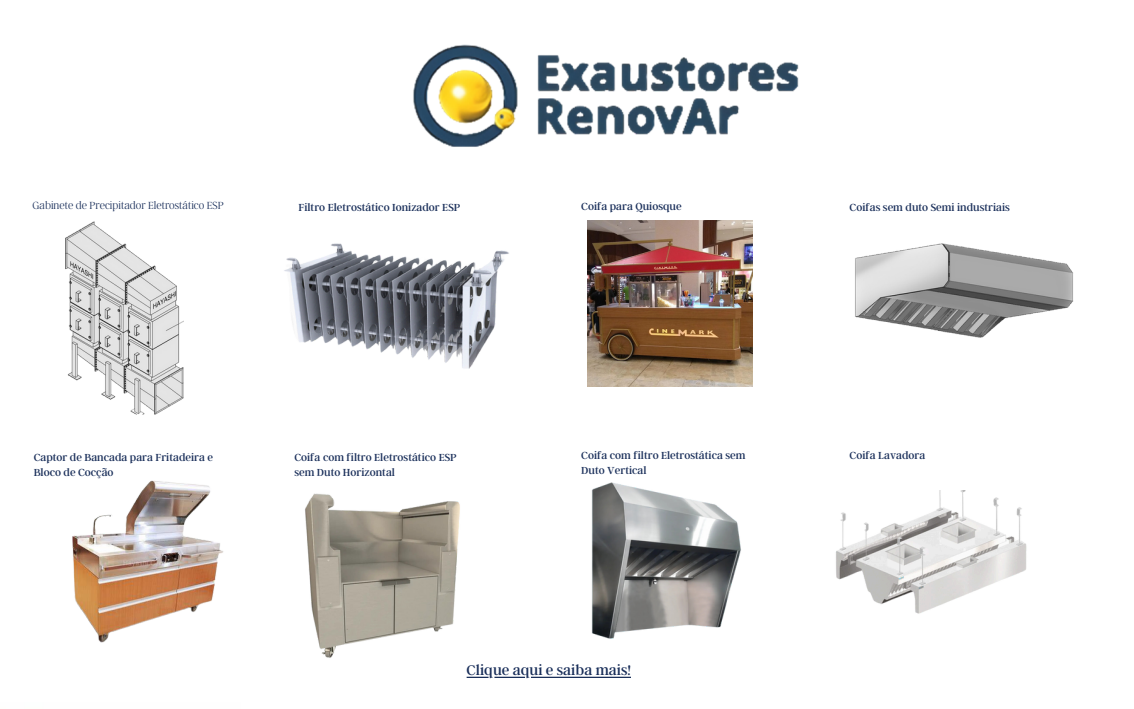
<style>
.page{position:relative;width:1134px;height:709px;background:#fff}
.page>*{position:absolute;margin:0;border:0;box-sizing:border-box;transform-origin:0 0}
.t1{font:15.4px "Argent CF";color:#1a2f5a}
.t2{font:11.4px/15px "Argent CF";color:#1a2f5a}
.t3{font:100 11.4px "Argent CF";color:#1a2f5a}
</style>
<div class="page">
<img style="left:66px;top:221px;width:117px;height:194px">
<img style="left:284px;top:243px;width:225px;height:126px">
<img style="left:587px;top:221px;width:166px;height:165px">
<img style="left:855px;top:243px;width:219px;height:95px">
<img style="left:72px;top:480px;width:152px;height:163px">
<img style="left:305px;top:493px;width:155px;height:165px">
<img style="left:591px;top:482px;width:150px;height:157px">
<img style="left:836px;top:491px;width:191px;height:123px">
<svg style="left:467px;top:676px;width:164px;height:2px"></svg>
<img style="left:413px;top:44px;width:386px;height:103px">
<p class="t3" style="left:33px;top:198px;width:193px">Gabinete de Precipitador Eletrostático ESP</p>
<p class="t2" style="left:299px;top:199px;width:163px">Filtro Eletrostático Ionizador ESP</p>
<h1 class="t2" style="left:581px;top:198px;width:102px">Coifa para Quiosque</h1>
<p class="t2" style="left:850px;top:199px;width:162px">Coifas sem duto Semi industriais</p>
<p class="t2" style="left:34px;top:449px;width:181px">Captor de Bancada para Fritadeira e<br>Bloco de Cocção</p>
<p class="t2" style="left:294px;top:449px;width:164px">Coifa com filtro Eletrostático ESP sem Duto Horizontal</p>
<p class="t2" style="left:581px;top:447px;width:166px">Coifa com filtro Eletrostática sem<br>Duto Vertical</p>
<p class="t2" style="left:850px;top:447px;width:77px">Coifa Lavadora</p>
<p class="t1" style="left:467px;top:660px;width:166px">Clique aqui e saiba mais!</p>
</div>
